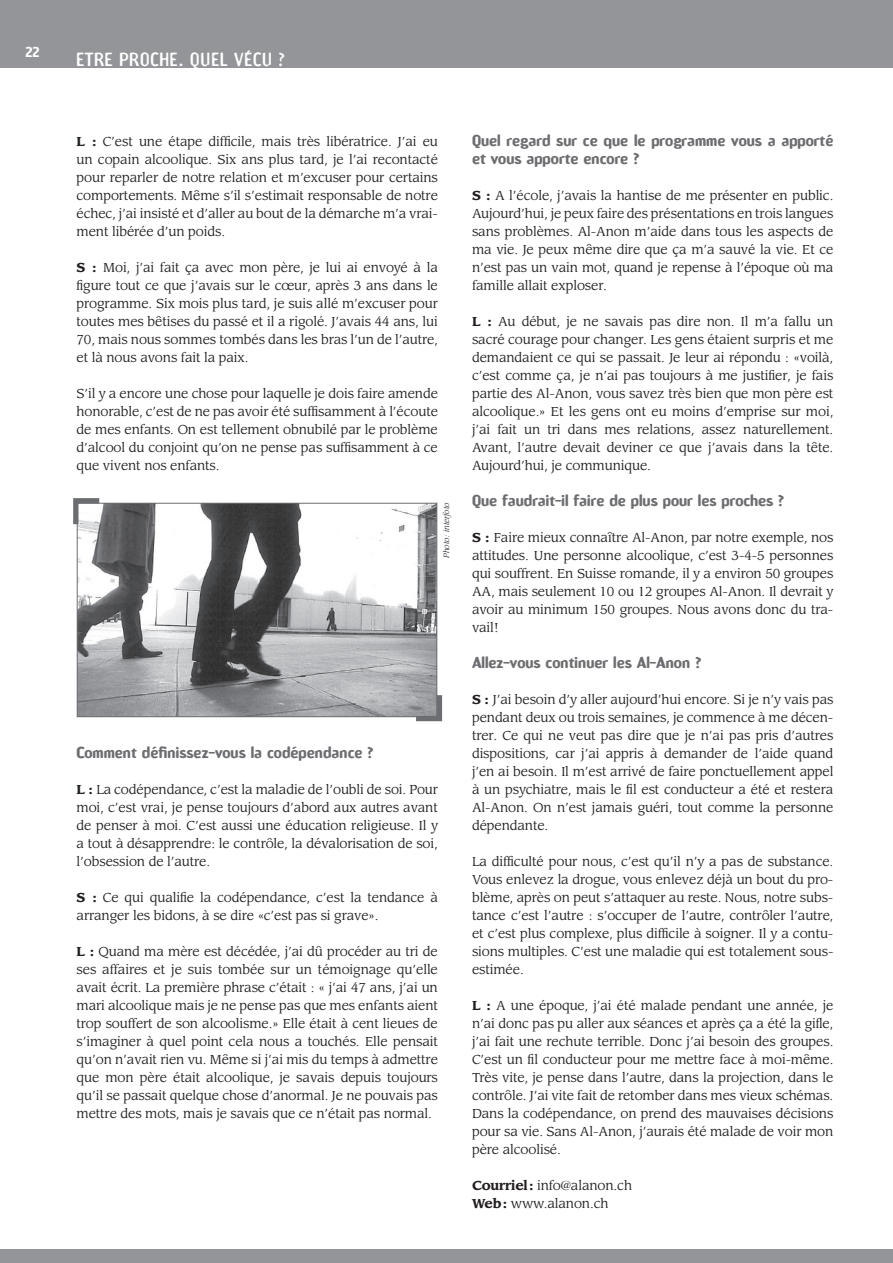
<style>
.page{position:relative;width:893px;height:1263px;background:#fff}
.page>*{position:absolute;margin:0;border:0;box-sizing:border-box;transform-origin:0 0}
.t1{font:18px "Amoebia Sans";letter-spacing:.02em;color:#fff}
.t2{font:700 15px/18px "Amoebia";color:#6c6d70}
.t3{font:700 13.5px "Amoebia";color:#fff}
.t4{font:12.75px/18px "Leawood";letter-spacing:-.01em;color:#231f20;text-align:justify}
.t5{font:italic 7.5px "Leawood";color:#231f20}
.s1{font-weight:700}
</style>
<div class="page">
<div style="left:0;top:0;width:893px;height:68px;background:#939598"></div>
<div style="left:0;top:1249px;width:893px;height:14px;background:#939598"></div>
<img style="left:79px;top:505px;width:356px;height:210px">
<div style="left:77px;top:503px;width:360px;height:214px;border:1px solid #6c6d70"></div>
<svg style="left:73px;top:498px;width:28px;height:28px"></svg>
<svg style="left:414px;top:693px;width:29px;height:29px"></svg>
<p class="t3" style="left:26px;top:45px;width:16px">22</p>
<h1 class="t1" style="left:76px;top:49px;width:211px">ETRE PROCHE. QUEL VÉCU ?</h1>
<p class="t4" style="left:77px;top:132px;width:363px"><span class="s1">L :</span> C’est une étape difficile, mais très libératrice. J’ai eu un copain alcoolique. Six ans plus tard, je l’ai recontacté pour reparler de notre relation et m’excuser pour certains comportements. Même s’il s’estimait responsable de notre échec, j’ai insisté et d’aller au bout de la démarche m’a vrai&shy;ment libérée d’un poids.</p>
<p class="t4" style="left:77px;top:258px;width:363px"><span class="s1">S :</span> Moi, j’ai fait ça avec mon père, je lui ai envoyé à la figure tout ce que j’avais sur le cœur, après 3 ans dans le programme. Six mois plus tard, je suis allé m’excuser pour toutes mes bêtises du passé et il a rigolé. J’avais 44 ans, lui 70, mais nous sommes tombés dans les bras l’un de l’autre, et là nous avons fait la paix.</p>
<p class="t4" style="left:77px;top:384px;width:363px">S’il y a encore une chose pour laquelle je dois faire amende honorable, c’est de ne pas avoir été suffisamment à l’écoute de mes enfants. On est tellement obnubilé par le problème d’alcool du conjoint qu’on ne pense pas suffisamment à ce que vivent nos enfants.</p>
<p class="t5" style="left:442px;top:558px;width:57px;rotate:-90deg">Photo: interfoto</p>
<p class="t2" style="left:77px;top:743px;width:299px">Comment définissez-vous la codépendance ?</p>
<p class="t4" style="left:77px;top:780px;width:363px"><span class="s1">L :</span> La codépendance, c’est la maladie de l’oubli de soi. Pour moi, c’est vrai, je pense toujours d’abord aux autres avant de penser à moi. C’est aussi une éducation religieuse. Il y a tout à désapprendre: le contrôle, la dévalorisation de soi, l’obsession de l’autre.</p>
<p class="t4" style="left:77px;top:888px;width:363px"><span class="s1">S :</span> Ce qui qualifie la codépendance, c’est la tendance à arranger les bidons, à se dire «c’est pas si grave».</p>
<p class="t4" style="left:77px;top:942px;width:363px"><span class="s1">L :</span> Quand ma mère est décédée, j’ai dû procéder au tri de ses affaires et je suis tombée sur un témoignage qu’elle avait écrit. La première phrase c’était : « j’ai 47 ans, j’ai un mari alcoolique mais je ne pense pas que mes enfants aient trop souffert de son alcoolisme.» Elle était à cent lieues de s’imaginer à quel point cela nous a touchés. Elle pensait qu’on n’avait rien vu. Même si j’ai mis du temps à admettre que mon père était alcoolique, je savais depuis toujours qu’il se passait quelque chose d’anormal. Je ne pouvais pas mettre des mots, mais je savais que ce n’était pas normal.</p>
<p class="t2" style="left:472px;top:131px;width:363px">Quel regard sur ce que le programme vous a apporté et vous apporte encore ?</p>
<p class="t4" style="left:472px;top:186px;width:363px"><span class="s1">S :</span> A l’école, j’avais la hantise de me présenter en public.<br>Aujourd’hui, je peux faire des présentations en trois langues sans problèmes. Al-Anon m’aide dans tous les aspects de ma vie. Je peux même dire que ça m’a sauvé la vie. Et ce n’est pas un vain mot, quand je repense à l’époque où ma famille allait exploser.</p>
<p class="t4" style="left:472px;top:312px;width:363px"><span class="s1">L :</span> Au début, je ne savais pas dire non. Il m’a fallu un sacré courage pour changer. Les gens étaient surpris et me demandaient ce qui se passait. Je leur ai répondu : «voilà, c’est comme ça, je n’ai pas toujours à me justifier, je fais partie des Al-Anon, vous savez très bien que mon père est alcoolique.» Et les gens ont eu moins d’emprise sur moi, j’ai fait un tri dans mes relations, assez naturellement.<br>Avant, l’autre devait deviner ce que j’avais dans la tête.<br>Aujourd’hui, je communique.</p>
<p class="t2" style="left:472px;top:491px;width:314px">Que faudrait-il faire de plus pour les proches ?</p>
<p class="t4" style="left:472px;top:528px;width:363px"><span class="s1">S :</span> Faire mieux connaître Al-Anon, par notre exemple, nos attitudes. Une personne alcoolique, c’est 3-4-5 personnes qui souffrent. En Suisse romande, il y a environ 50 groupes AA, mais seulement 10 ou 12 groupes Al-Anon. Il devrait y avoir au minimum 150 groupes. Nous avons donc du tra&shy;vail!</p>
<p class="t2" style="left:472px;top:653px;width:231px">Allez-vous continuer les Al-Anon ?</p>
<p class="t4" style="left:472px;top:690px;width:363px"><span class="s1">S :</span> J’ai besoin d’y aller aujourd’hui encore. Si je n’y vais pas pendant deux ou trois semaines, je commence à me décen&shy;trer. Ce qui ne veut pas dire que je n’ai pas pris d’autres dispositions, car j’ai appris à demander de l’aide quand j’en ai besoin. Il m’est arrivé de faire ponctuellement appel à un psychiatre, mais le fil est conducteur a été et restera Al-Anon. On n’est jamais guéri, tout comme la personne dépendante.</p>
<p class="t4" style="left:472px;top:852px;width:363px">La difficulté pour nous, c’est qu’il n’y a pas de substance.<br>Vous enlevez la drogue, vous enlevez déjà un bout du pro&shy;blème, après on peut s’attaquer au reste. Nous, notre subs&shy;tance c’est l’autre : s’occuper de l’autre, contrôler l’autre, et c’est plus complexe, plus difficile à soigner. Il y a contu&shy;sions multiples. C’est une maladie qui est totalement sous&shy;estimée.</p>
<p class="t4" style="left:472px;top:996px;width:363px"><span class="s1">L :</span> A une époque, j’ai été malade pendant une année, je n’ai donc pas pu aller aux séances et après ça a été la gifle, j’ai fait une rechute terrible. Donc j’ai besoin des groupes.<br>C’est un fil conducteur pour me mettre face à moi-même.<br>Très vite, je pense dans l’autre, dans la projection, dans le contrôle. J’ai vite fait de retomber dans mes vieux schémas.<br>Dans la codépendance, on prend des mauvaises décisions pour sa vie. Sans Al-Anon, j’aurais été malade de voir mon père alcoolisé.</p>
<p class="t4" style="left:472px;top:1176px;width:162px"><span class="s1">Courriel :</span> info@alanon.ch<br><span class="s1">Web :</span> www.alanon.ch</p>
</div>
